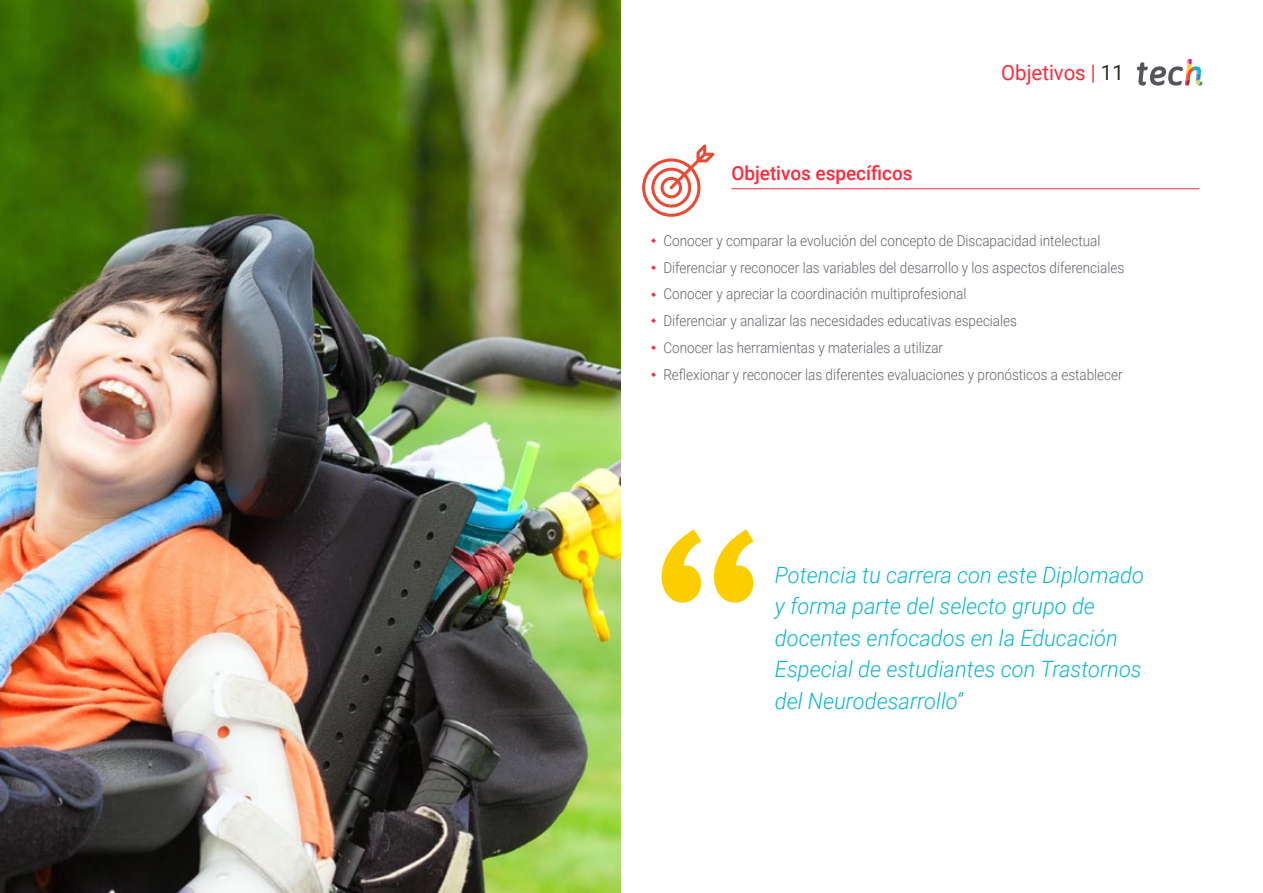
<style>
.page{position:relative;width:1263px;height:893px;background:#fff}
.page>*{position:absolute;margin:0;border:0;box-sizing:border-box;transform-origin:0 0}
.t1{font:italic 300 22.5px/31.5px "Roboto";color:#0fb6cf}
.t2{font:21px "Roboto";color:#fc2a3b}
.t3{font:500 19.5px "Roboto";color:#ff293a}
.t4{font:300 15px/26.7px "Roboto";color:#61646a;scale:.9 1}
.s1{color:#312e20}
</style>
<div class="page">
<svg style="left:661px;top:529px;width:93px;height:74px"></svg>
<img style="left:0;top:0;width:621px;height:893px">
<hr style="left:731px;top:188px;width:468px;height:1px;background:#ff293a">
<svg style="left:642px;top:144px;width:72px;height:73px"></svg>
<svg style="left:1137px;top:59px;width:65px;height:27px"></svg>
<h3 class="t3" style="left:731px;top:160px;width:183px">Objetivos específicos</h3>
<h2 class="t2" style="left:1001px;top:57px;width:124px">Objetivos | <span class="s1">11</span></h2>
<p class="t4" style="left:663px;top:226px;width:514px">Conocer y comparar la evolución del concepto de Discapacidad intelectual Diferenciar y reconocer las variables del desarrollo y los aspectos diferenciales Conocer y apreciar la coordinación multiprofesional<br>Diferenciar y analizar las necesidades educativas especiales<br>Conocer las herramientas y materiales a utilizar<br>Reflexionar y reconocer las diferentes evaluaciones y pronósticos a establecer</p>
<h1 class="t1" style="left:775px;top:558px;width:370px">Potencia tu carrera con este Diplomado y forma parte del selecto grupo de docentes enfocados en la Educación Especial de estudiantes con Trastornos del Neurodesarrollo”</h1>
</div>
